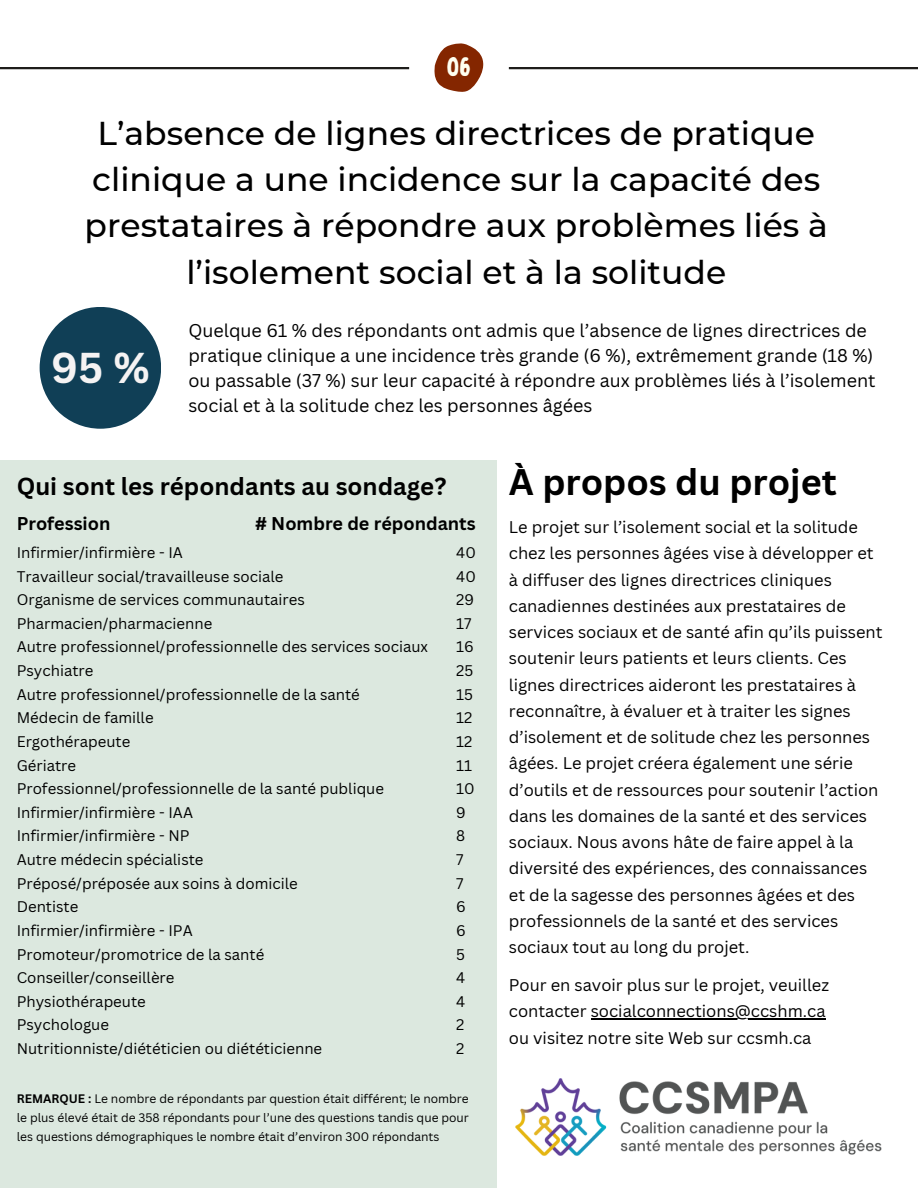
<style>
.page{position:relative;width:918px;height:1188px;background:#fff}
.page>*{position:absolute;margin:0;border:0;box-sizing:border-box;transform-origin:0 0}
.t1{font:700 42px "Canva Sans";color:#f5f3f3}
.t2{font:700 36px "Canva Sans";color:#000}
.t3{font:500 33px/46.2px "Montserrat";color:#000;text-align:center}
.t4{font:27.3px "Bobby Jones Soft";color:#fffff0}
.t5{font:700 24px "Canva Sans";color:#000}
.t6{font:18px/24.8px "Canva Sans";color:#000}
.t7{font:700 18px "Canva Sans";color:#000}
.t8{font:16.5px/26.2px "Canva Sans";color:#000}
.t9{font:15px "Canva Sans";color:#000}
.t10{font:12px/19px "Canva Sans";color:#000;text-align:justify}
.s1{font-weight:700}
</style>
<div class="page">
<svg style="left:434px;top:43px;width:50px;height:49px"></svg>
<hr style="left:0;top:67px;width:409px;height:2px;background:#1e1d1b">
<hr style="left:509px;top:67px;width:409px;height:2px;background:#1e1d1b">
<div style="left:0;top:460px;width:496px;height:728px;background:#dce8df"></div>
<hr style="left:591px;top:1019px;width:235px;height:1px;background:#000">
<div style="left:40px;top:307px;width:121px;height:122px;background:#103f56;border-radius:50%"></div>
<img style="left:496px;top:1049px;width:386px;height:137px">
<p class="t4" style="left:447px;top:50px;width:26px">06</p>
<p class="t3" style="left:85px;top:110px;width:745px">L’absence de lignes directrices de pratique clinique a une incidence sur la capacité des prestataires à répondre aux problèmes liés à l’isolement social et à la solitude</p>
<p class="t6" style="left:188px;top:318px;width:689px">Quelque 61 % des répondants ont admis que l’absence de lignes directrices de pratique clinique a une incidence très grande (6 %), extrêmement grande (18 %) ou passable (37 %) sur leur capacité à répondre aux problèmes liés à l’isolement social et à la solitude chez les personnes âgées</p>
<p class="t1" style="left:51px;top:339px;width:100px">95 %</p>
<p class="t5" style="left:17px;top:469px;width:431px">Qui sont les répondants au sondage?</p>
<p class="t7" style="left:17px;top:511px;width:95px">Profession</p>
<p class="t7" style="left:255px;top:511px;width:222px"># Nombre de répondants</p>
<p class="t9" style="left:17px;top:542px;width:168px">Infirmier/infirmière - IA</p>
<p class="t9" style="left:17px;top:566px;width:268px">Travailleur social/travailleuse sociale</p>
<p class="t9" style="left:17px;top:589px;width:290px">Organisme de services communautaires</p>
<p class="t9" style="left:17px;top:613px;width:197px">Pharmacien/pharmacienne</p>
<p class="t9" style="left:17px;top:636px;width:413px">Autre professionnel/professionnelle des services sociaux</p>
<p class="t9" style="left:17px;top:660px;width:78px">Psychiatre</p>
<p class="t9" style="left:17px;top:684px;width:345px">Autre professionnel/professionnelle de la santé</p>
<p class="t9" style="left:17px;top:707px;width:138px">Médecin de famille</p>
<p class="t9" style="left:17px;top:731px;width:115px">Ergothérapeute</p>
<p class="t9" style="left:17px;top:755px;width:61px">Gériatre</p>
<p class="t9" style="left:17px;top:778px;width:369px">Professionnel/professionnelle de la santé publique</p>
<p class="t9" style="left:17px;top:802px;width:178px">Infirmier/infirmière - IAA</p>
<p class="t9" style="left:17px;top:825px;width:174px">Infirmier/infirmière - NP</p>
<p class="t9" style="left:17px;top:849px;width:188px">Autre médecin spécialiste</p>
<p class="t9" style="left:17px;top:873px;width:283px">Préposé/préposée aux soins à domicile</p>
<p class="t9" style="left:17px;top:896px;width:63px">Dentiste</p>
<p class="t9" style="left:17px;top:920px;width:178px">Infirmier/infirmière - IPA</p>
<p class="t9" style="left:17px;top:944px;width:249px">Promoteur/promotrice de la santé</p>
<p class="t9" style="left:17px;top:967px;width:159px">Conseiller/conseillère</p>
<p class="t9" style="left:17px;top:991px;width:131px">Physiothérapeute</p>
<p class="t9" style="left:17px;top:1014px;width:94px">Psychologue</p>
<p class="t9" style="left:17px;top:1038px;width:307px">Nutritionniste/diététicien ou diététicienne</p>
<p class="t9" style="left:456px;top:542px;width:21px">40</p>
<p class="t9" style="left:456px;top:566px;width:21px">40</p>
<p class="t9" style="left:456px;top:589px;width:19px">29</p>
<p class="t9" style="left:456px;top:613px;width:17px">17</p>
<p class="t9" style="left:456px;top:636px;width:19px">16</p>
<p class="t9" style="left:456px;top:660px;width:19px">25</p>
<p class="t9" style="left:456px;top:684px;width:18px">15</p>
<p class="t9" style="left:456px;top:707px;width:18px">12</p>
<p class="t9" style="left:456px;top:731px;width:18px">12</p>
<p class="t9" style="left:456px;top:755px;width:17px">11</p>
<p class="t9" style="left:456px;top:778px;width:20px">10</p>
<p class="t9" style="left:456px;top:802px;width:11px">9</p>
<p class="t9" style="left:456px;top:825px;width:11px">8</p>
<p class="t9" style="left:456px;top:849px;width:9px">7</p>
<p class="t9" style="left:456px;top:873px;width:9px">7</p>
<p class="t9" style="left:456px;top:896px;width:11px">6</p>
<p class="t9" style="left:456px;top:920px;width:11px">6</p>
<p class="t9" style="left:456px;top:944px;width:10px">5</p>
<p class="t9" style="left:456px;top:967px;width:11px">4</p>
<p class="t9" style="left:456px;top:991px;width:11px">4</p>
<p class="t9" style="left:456px;top:1014px;width:10px">2</p>
<p class="t9" style="left:456px;top:1038px;width:10px">2</p>
<p class="t10" style="left:17px;top:1089px;width:454px"><span class="s1">REMARQUE :</span> Le nombre de répondants par question était différent; le nombre le plus élevé était de 358 répondants pour l’une des questions tandis que pour les questions démographiques le nombre était d’environ 300 répondants</p>
<p class="t2" style="left:509px;top:457px;width:329px">À propos du projet</p>
<p class="t8" style="left:509px;top:514px;width:375px">Le projet sur l’isolement social et la solitude chez les personnes âgées vise à développer et à diffuser des lignes directrices cliniques canadiennes destinées aux prestataires de services sociaux et de santé afin qu’ils puissent soutenir leurs patients et leurs clients. Ces lignes directrices aideront les prestataires à reconnaître, à évaluer et à traiter les signes d’isolement et de solitude chez les personnes âgées. Le projet créera également une série d’outils et de ressources pour soutenir l’action dans les domaines de la santé et des services sociaux. Nous avons hâte de faire appel à la diversité des expériences, des connaissances et de la sagesse des personnes âgées et des professionnels de la santé et des services sociaux tout au long du projet.</p>
<p class="t8" style="left:509px;top:972px;width:322px">Pour en savoir plus sur le projet, veuillez contacter socialconnections@ccshm.ca</p>
<p class="t8" style="left:509px;top:1024px;width:304px">ou visitez notre site Web sur ccsmh.ca</p>
</div>
